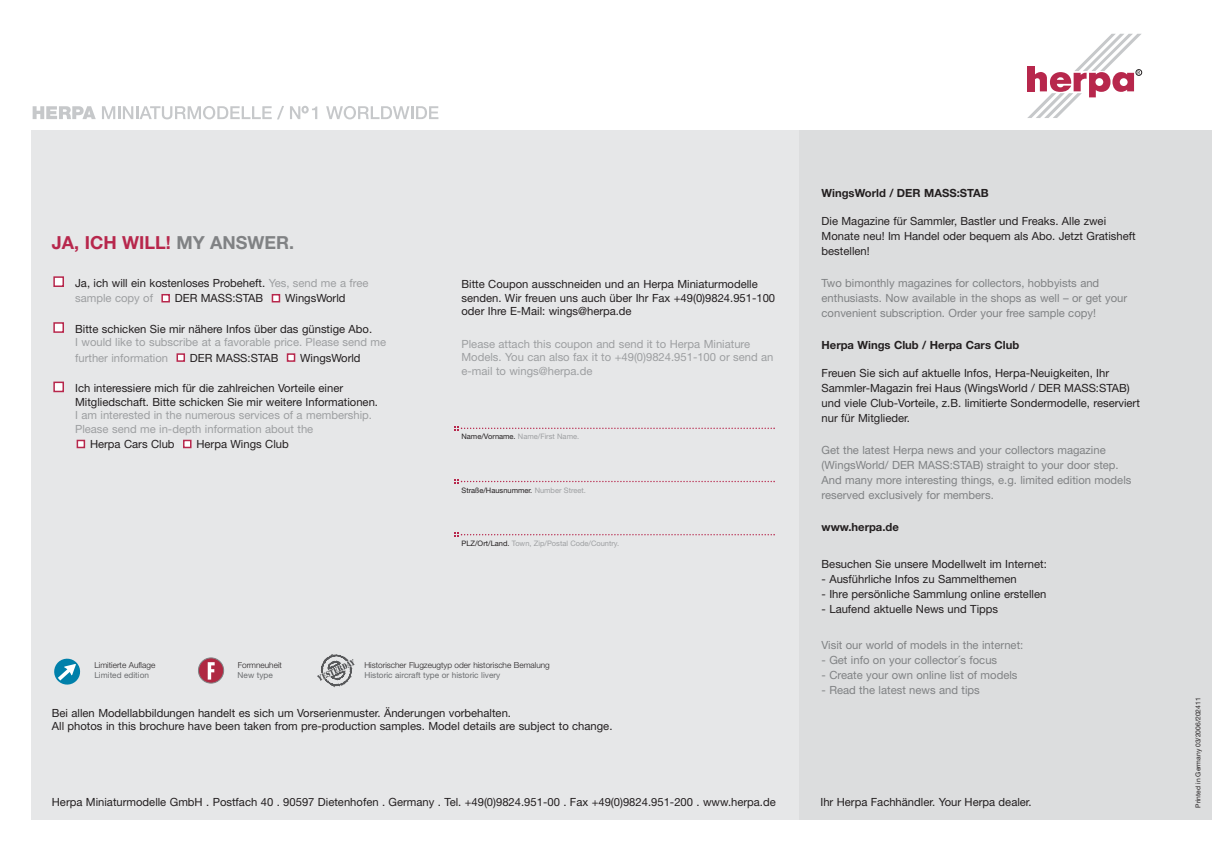
<style>
.page{position:relative;width:1212px;height:851px;background:#fff}
.page>*{position:absolute;margin:0;border:0;box-sizing:border-box;transform-origin:0 0}
.t1{font:700 18px "Helvetica Neue";color:#b7274c}
.t2{font:11.25px/15px "Helvetica Neue";color:#231f20}
.t3{font:11.25px/15px "Helvetica Neue";color:#808284}
.t4{font:11.25px/13.5px "Helvetica Neue";color:#9d9fa1}
.t5{font:700 11.25px "Helvetica Neue";color:#231f20}
.t6{font:300 8.25px "Helvetica Neue";color:#231f20}
.t7{font:8.25px "Helvetica Neue";color:#6c6e70}
.t8{font:7.5px "Helvetica Neue";color:#9d9fa1}
.t9{font:7.5px "Helvetica Neue";color:#231f20}
.t10{font:6.75px "Helvetica Neue";color:#231f20}
.s1{color:#808284}
.s2{color:#9d9fa1}
.s3{color:#231f20}
</style>
<div class="page">
<div style="left:31px;top:130px;width:1180px;height:689px;background:#e6e7e8"></div>
<div style="left:799px;top:130px;width:412px;height:689px;background:#dcddde"></div>
<svg style="left:1027px;top:34px;width:115px;height:84px"></svg>
<svg style="left:33px;top:106px;width:63px;height:13px"></svg>
<svg style="left:102px;top:106px;width:182px;height:13px"></svg>
<svg style="left:290px;top:106px;width:27px;height:13px"></svg>
<svg style="left:326px;top:106px;width:112px;height:13px"></svg>
<div style="left:184px;top:440px;width:7px;height:7px;background:#fff"></div>
<div style="left:183px;top:439px;width:9px;height:9px;border:2px solid #b7274c"></div>
<div style="left:77px;top:440px;width:7px;height:7px;background:#fff"></div>
<div style="left:77px;top:439px;width:8px;height:9px;border:2px solid #b7274c"></div>
<div style="left:54px;top:382px;width:9px;height:9px;background:#fff"></div>
<div style="left:53px;top:381px;width:11px;height:11px;border:2px solid #b7274c"></div>
<div style="left:288px;top:354px;width:7px;height:7px;background:#fff"></div>
<div style="left:287px;top:353px;width:8px;height:9px;border:2px solid #b7274c"></div>
<div style="left:177px;top:354px;width:7px;height:7px;background:#fff"></div>
<div style="left:177px;top:353px;width:8px;height:9px;border:2px solid #b7274c"></div>
<div style="left:54px;top:323px;width:9px;height:9px;background:#fff"></div>
<div style="left:53px;top:322px;width:11px;height:11px;border:2px solid #b7274c"></div>
<div style="left:272px;top:295px;width:7px;height:7px;background:#fff"></div>
<div style="left:272px;top:294px;width:8px;height:8px;border:2px solid #b7274c"></div>
<div style="left:162px;top:295px;width:7px;height:7px;background:#fff"></div>
<div style="left:161px;top:294px;width:9px;height:8px;border:2px solid #b7274c"></div>
<div style="left:54px;top:277px;width:9px;height:9px;background:#fff"></div>
<div style="left:53px;top:276px;width:11px;height:11px;border:2px solid #b7274c"></div>
<svg style="left:54px;top:658px;width:27px;height:27px"></svg>
<svg style="left:317px;top:654px;width:38px;height:32px"></svg>
<svg style="left:198px;top:657px;width:26px;height:26px"></svg>
<svg style="left:208px;top:662px;width:7px;height:17px"></svg>
<svg style="left:454px;top:426px;width:321px;height:4px"></svg>
<svg style="left:454px;top:479px;width:321px;height:4px"></svg>
<svg style="left:454px;top:532px;width:321px;height:4px"></svg>
<h1 class="t1" style="left:52px;top:236px;width:244px">JA, ICH WILL! <span class="s1">MY ANSWER.</span></h1>
<p class="t2" style="left:75px;top:276px;width:295px;line-height:15.5px">Ja, ich will ein kostenloses Probeheft. <span class="s2">Yes, send me a free sample copy of</span></p>
<p class="t2" style="left:175px;top:292px;width:90px">DER MASS:STAB</p>
<p class="t2" style="left:285px;top:292px;width:62px">WingsWorld</p>
<p class="t2" style="left:75px;top:322px;width:298px">Bitte schicken Sie mir nähere Infos über das günstige Abo.</p>
<p class="t4" style="left:75px;top:335px;width:313px;line-height:15.5px">I would like to subscribe at a favorable price. Please send me further information</p>
<p class="t2" style="left:190px;top:351px;width:90px">DER MASS:STAB</p>
<p class="t2" style="left:300px;top:351px;width:62px">WingsWorld</p>
<p class="t2" style="left:75px;top:382px;width:304px;line-height:13.5px">Ich interessiere mich für die zahlreichen Vorteile einer<br>Mitgliedschaft. Bitte schicken Sie mir weitere Informationen.</p>
<p class="t4" style="left:75px;top:409px;width:298px">I am interested in the numerous services of a membership.<br>Please send me in-depth information about the</p>
<p class="t2" style="left:90px;top:438px;width:86px">Herpa Cars Club</p>
<p class="t2" style="left:196px;top:438px;width:94px">Herpa Wings Club</p>
<p class="t2" style="left:461px;top:278px;width:315px;line-height:13.5px">Bitte Coupon ausschneiden und an Herpa Miniaturmodelle senden. Wir freuen uns auch über Ihr Fax +49(0)9824.951-100 oder Ihre E-Mail: wings@herpa.de</p>
<p class="t4" style="left:461px;top:338px;width:313px">Please attach this coupon and send it to Herpa Miniature<br>Models. You can also fax it to +49(0)9824.951-100 or send an e-mail to wings@herpa.de</p>
<p class="t8" style="left:461px;top:433px;width:119px"><span class="s3">Name/Vorname.</span> Name/First Name.</p>
<p class="t9" style="left:461px;top:487px;width:126px">Straße/Hausnummer. <span class="s2">Number Street.</span></p>
<p class="t8" style="left:461px;top:541px;width:159px"><span class="s3">PLZ/Ort/Land.</span> Town, Zip/Postal Code/Country.</p>
<p class="t6" style="left:94px;top:662px;width:62px">Limitierte Auflage</p>
<p class="t6" style="left:238px;top:662px;width:46px">Formneuheit</p>
<p class="t6" style="left:364px;top:662px;width:187px">Historischer Flugzeugtyp oder historische Bemalung</p>
<p class="t7" style="left:94px;top:672px;width:56px">Limited edition</p>
<p class="t7" style="left:238px;top:672px;width:37px">New type</p>
<p class="t7" style="left:364px;top:672px;width:137px">Historic aircraft type or historic livery</p>
<p class="t2" style="left:52px;top:706px;width:562px;line-height:13.5px">Bei allen Modellabbildungen handelt es sich um Vorserienmuster. Änderungen vorbehalten.<br>All photos in this brochure have been taken from pre-production samples. Model details are subject to change.</p>
<p class="t5" style="left:821px;top:189px;width:169px">WingsWorld / DER MASS:STAB</p>
<p class="t2" style="left:821px;top:215px;width:316px">Die Magazine für Sammler, Bastler und Freaks. Alle zwei<br>Monate neu! Im Handel oder bequem als Abo. Jetzt Gratisheft bestellen!</p>
<p class="t3" style="left:821px;top:277px;width:307px">Two bimonthly magazines for collectors, hobbyists and enthusiasts. Now available in the shops as well – or get your convenient subscription. Order your free sample copy!</p>
<p class="t5" style="left:821px;top:341px;width:199px">Herpa Wings Club / Herpa Cars Club</p>
<p class="t2" style="left:821px;top:366px;width:320px">Freuen Sie sich auf aktuelle Infos, Herpa-Neuigkeiten, Ihr Sammler-Magazin frei Haus (WingsWorld / DER MASS:STAB) und viele Club-Vorteile, z.B. limitierte Sondermodelle, reserviert nur für Mitglieder.</p>
<p class="t3" style="left:821px;top:443px;width:311px">Get the latest Herpa news and your collectors magazine (WingsWorld/ DER MASS:STAB) straight to your door step.<br>And many more interesting things, e.g. limited edition models reserved exclusively for members.</p>
<p class="t5" style="left:821px;top:523px;width:79px">www.herpa.de</p>
<p class="t2" style="left:821px;top:557px;width:227px">Besuchen Sie unsere Modellwelt im Internet:</p>
<p class="t2" style="left:821px;top:572px;width:197px">- Ausführliche Infos zu Sammelthemen</p>
<p class="t2" style="left:821px;top:587px;width:226px">- Ihre persönliche Sammlung online erstellen</p>
<p class="t2" style="left:821px;top:602px;width:178px">- Laufend aktuelle News und Tipps</p>
<p class="t3" style="left:821px;top:638px;width:203px">Visit our world of models in the internet:</p>
<p class="t3" style="left:821px;top:653px;width:177px">- Get info on your collector´s focus</p>
<p class="t3" style="left:821px;top:668px;width:197px">- Create your own online list of models</p>
<p class="t3" style="left:821px;top:683px;width:160px">- Read the latest news and tips</p>
<p class="t2" style="left:52px;top:795px;width:725px">Herpa Miniaturmodelle GmbH . Postfach 40 . 90597 Dietenhofen . Germany . Tel. +49(0)9824.951-00 . Fax +49(0)9824.951-200 . www.herpa.de</p>
<p class="t2" style="left:820px;top:795px;width:213px">Ihr Herpa Fachhändler. Your Herpa dealer.</p>
<p class="t10" style="left:1196px;top:807px;width:112px;rotate:-90deg">Printed in Germany 03/2006/202411</p>
</div>
